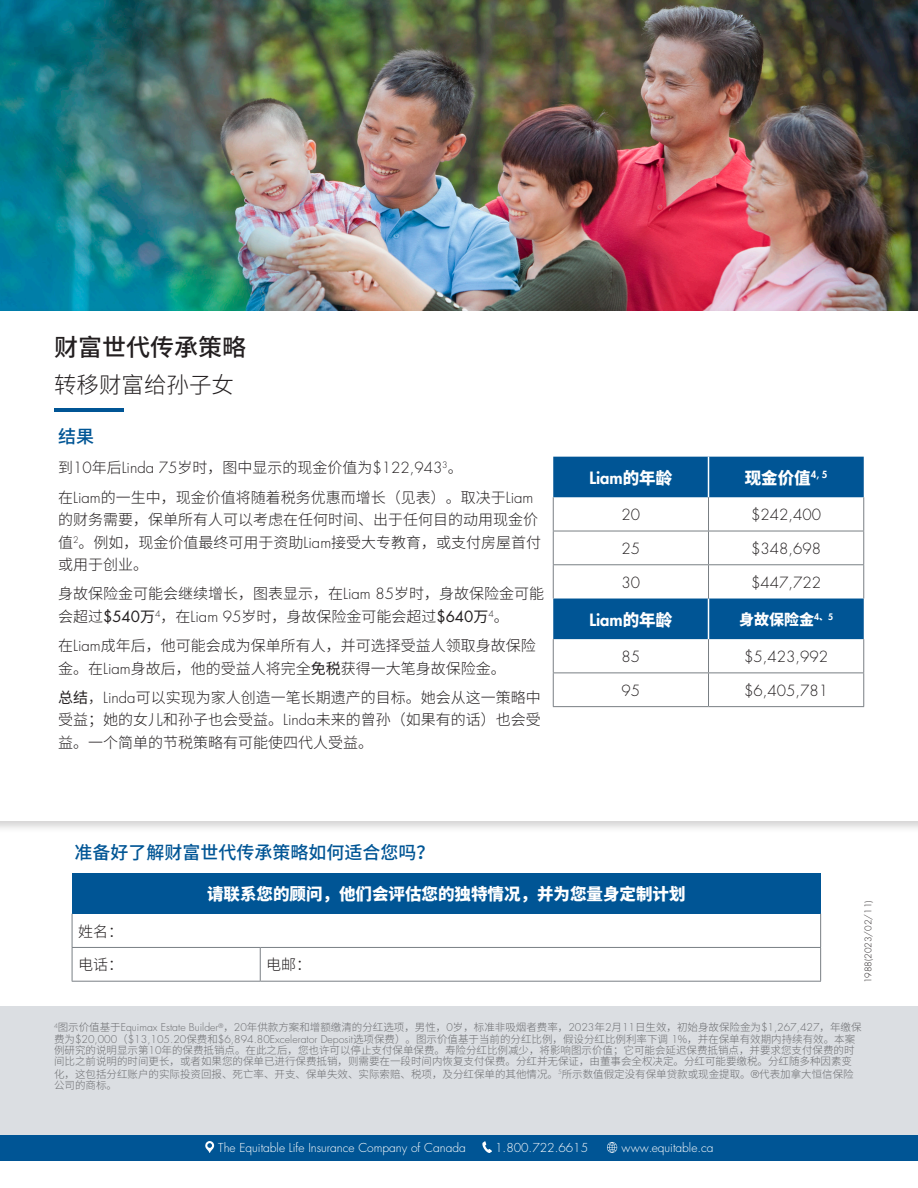
<style>
.page{position:relative;width:918px;height:1188px;background:#fff}
.page>*{position:absolute;margin:0;border:0;box-sizing:border-box;transform-origin:0 0}
.t1{font:500 24px "Noto Sans CJ Ksc";color:#231f20}
.t2{font:300 22.5px "Noto Sans CJ Ksc";color:#231f20}
.t3{font:500 18px "Noto Sans CJ Ksc";color:#005595}
.t4{font:900 16.5px "Noto Sans CJ Ksc";color:#fff}
.t5{font:800 16.5px "Futura Std";color:#fff}
.t6{font:300 15px/22.5px "Noto Sans CJ Ksc";color:#231f20}
.t7{font:300 15px "Futura Std";color:#231f20}
.t8{font:900 15px "Noto Sans CJ Ksc";color:#fff}
.t9{font:300 12px "Futura Std";color:#fff}
.t10{font:300 10.5px/11.2px "Noto Sans CJ Ksc";color:#6c6d70}
.t11{font:300 9px "Futura Std";color:#231f20}
.s1{font-family:"Futura Std"}
.s2{font-family:"Futura Std";font-weight:400}
.s3{font-weight:400}
.s4{font-family:"Noto Sans CJ Ksc";font-weight:900}
</style>
<div class="page">
<img style="left:0;top:0;width:918px;height:307px">
<div style="left:0;top:307px;width:918px;height:526px;background:#231f20;opacity:.2"></div>
<div style="left:0;top:311px;width:918px;height:510px;background:#fff"></div>
<div style="left:72px;top:873px;width:749px;height:41px;background:#005595"></div>
<hr style="left:72px;top:914px;width:1px;height:33px;background:#797f84">
<hr style="left:820px;top:914px;width:1px;height:33px;background:#797f84">
<hr style="left:72px;top:947px;width:188px;height:1px;background:#797f84">
<hr style="left:72px;top:948px;width:1px;height:33px;background:#797f84">
<hr style="left:260px;top:947px;width:561px;height:1px;background:#797f84">
<hr style="left:260px;top:948px;width:1px;height:33px;background:#797f84">
<hr style="left:820px;top:948px;width:1px;height:33px;background:#797f84">
<hr style="left:72px;top:981px;width:188px;height:1px;background:#797f84">
<hr style="left:260px;top:981px;width:561px;height:1px;background:#797f84">
<div style="left:553px;top:457px;width:311px;height:40px;background:#005595"></div>
<svg style="left:554px;top:565px;width:309px;height:108px"></svg>
<div style="left:553px;top:599px;width:311px;height:40px;background:#005595"></div>
<hr style="left:708px;top:599px;width:1px;height:40px;background:#fff">
<hr style="left:708px;top:457px;width:1px;height:40px;background:#fff">
<hr style="left:553px;top:497px;width:1px;height:34px;background:#797f84">
<hr style="left:708px;top:497px;width:1px;height:34px;background:#797f84">
<hr style="left:863px;top:497px;width:1px;height:34px;background:#797f84">
<hr style="left:553px;top:531px;width:156px;height:1px;background:#797f84">
<hr style="left:553px;top:531px;width:1px;height:33px;background:#797f84">
<hr style="left:709px;top:531px;width:155px;height:1px;background:#797f84">
<hr style="left:708px;top:531px;width:1px;height:33px;background:#797f84">
<hr style="left:863px;top:531px;width:1px;height:33px;background:#797f84">
<hr style="left:553px;top:564px;width:156px;height:1px;background:#797f84">
<hr style="left:553px;top:565px;width:1px;height:34px;background:#797f84">
<hr style="left:709px;top:564px;width:155px;height:1px;background:#797f84">
<hr style="left:708px;top:565px;width:1px;height:34px;background:#797f84">
<hr style="left:863px;top:565px;width:1px;height:34px;background:#797f84">
<hr style="left:553px;top:639px;width:1px;height:34px;background:#797f84">
<hr style="left:708px;top:639px;width:1px;height:34px;background:#797f84">
<hr style="left:863px;top:639px;width:1px;height:34px;background:#797f84">
<hr style="left:553px;top:673px;width:156px;height:1px;background:#797f84">
<hr style="left:553px;top:673px;width:1px;height:33px;background:#797f84">
<hr style="left:709px;top:673px;width:155px;height:1px;background:#797f84">
<hr style="left:708px;top:673px;width:1px;height:33px;background:#797f84">
<hr style="left:863px;top:673px;width:1px;height:33px;background:#797f84">
<hr style="left:553px;top:706px;width:156px;height:1px;background:#797f84">
<hr style="left:709px;top:706px;width:155px;height:1px;background:#797f84">
<div style="left:0;top:1135px;width:918px;height:26px;background:#005595"></div>
<svg style="left:482px;top:1141px;width:10px;height:12px"></svg>
<svg style="left:205px;top:1141px;width:9px;height:12px"></svg>
<svg style="left:607px;top:1142px;width:10px;height:11px"></svg>
<hr style="left:54px;top:408px;width:69px;height:3px;background:#005595">
<div style="left:0;top:1007px;width:918px;height:128px;background:#dbdee2"></div>
<h1 class="t1" style="left:54px;top:334px;width:193px">财富世代传承策略</h1>
<h2 class="t2" style="left:54px;top:372px;width:181px">转移财富给孙子女</h2>
<h3 class="t3" style="left:58px;top:427px;width:37px">结果</h3>
<h3 class="t6" style="left:58px;top:454px;width:477px;line-height:29.2px">到<span class="s1">10</span>年后<span class="s1">Linda 75</span>岁时，图中显示的现金价值为<span class="s1">$122,943</span><sup>3</sup>。<br>在<span class="s1">Liam</span>的一生中，现金价值将随着税务优惠而增长（见表）。取决于<span class="s1">Liam</span></h3>
<h3 class="t6" style="left:58px;top:509px;width:485px">的财务需要，保单所有人可以考虑在任何时间、出于任何目的动用现金价值<sup>2</sup>。例如，现金价值最终可用于资助<span class="s1">Liam</span>接受大专教育，或支付房屋首付或用于创业。</h3>
<h3 class="t6" style="left:58px;top:583px;width:487px">身故保险金可能会继续增长，图表显示，在<span class="s1">Liam 85</span>岁时，身故保险金可能会超过<span class="s2">$540</span><span class="s3">万</span><sup>4</sup>，在<span class="s1">Liam 95</span>岁时，身故保险金可能会超过<span class="s2">$640</span><span class="s3">万</span><sup>4</sup>。</h3>
<h3 class="t6" style="left:58px;top:635px;width:479px">在<span class="s1">Liam</span>成年后，他可能会成为保单所有人，并可选择受益人领取身故保险金。在<span class="s1">Liam</span>身故后，他的受益人将完全<span class="s3">免税</span>获得一大笔身故保险金。</h3>
<h3 class="t6" style="left:58px;top:686px;width:484px;text-align:justify"><span class="s3">总结</span>，<span class="s1">Linda</span>可以实现为家人创造一笔长期遗产的目标。她会从这一策略中受益；她的女儿和孙子也会受益。<span class="s1">Linda</span>未来的曾孙（如果有的话）也会受益。一个简单的节税策略有可能使四代人受益。</h3>
<h3 class="t5" style="left:589px;top:467px;width:84px">Liam<span class="s4">的年龄</span></h3>
<h3 class="t4" style="left:745px;top:468px;width:84px">现金价值<sup>4,</sup> <sup>5</sup></h3>
<h3 class="t7" style="left:622px;top:506px;width:20px">20</h3>
<h3 class="t7" style="left:751px;top:506px;width:71px">$242,400</h3>
<h3 class="t7" style="left:622px;top:540px;width:20px">25</h3>
<h3 class="t7" style="left:751px;top:540px;width:71px">$348,698</h3>
<h3 class="t7" style="left:622px;top:573px;width:20px">30</h3>
<h3 class="t7" style="left:751px;top:573px;width:71px">$447,722</h3>
<h3 class="t5" style="left:589px;top:609px;width:84px">Liam<span class="s4">的年龄</span></h3>
<h3 class="t8" style="left:739px;top:611px;width:95px">身故保险金<sup>4</sup><sup>、</sup><sup>5</sup></h3>
<h3 class="t7" style="left:622px;top:648px;width:20px">85</h3>
<h3 class="t7" style="left:744px;top:648px;width:85px">$5,423,992</h3>
<h3 class="t7" style="left:622px;top:681px;width:20px">95</h3>
<h3 class="t7" style="left:744px;top:681px;width:85px">$6,405,781</h3>
<h3 class="t3" style="left:74px;top:842px;width:361px">准备好了解财富世代传承策略如何适合您吗？</h3>
<h3 class="t4" style="left:207px;top:884px;width:480px">请联系您的顾问，他们会评估您的独特情况，并为您量身定制计划</h3>
<h3 class="t6" style="left:78px;top:920px;width:47px">姓名：</h3>
<h3 class="t6" style="left:78px;top:954px;width:47px">电话：</h3>
<h3 class="t6" style="left:266px;top:954px;width:46px">电邮：</h3>
<p class="t11" style="left:863px;top:983px;width:84px;rotate:-90deg">1988(2023/02/11)</p>
<p class="t10" style="left:54px;top:1022px;width:809px"><sup>4</sup>图示价值基于<span class="s1">Equimax Estate Builder</span><sup>®</sup>，<span class="s1">20</span>年供款方案和增额缴清的分红选项，男性，<span class="s1">0</span>岁，标准非吸烟者费率，<span class="s1">2023</span>年<span class="s1">2</span>月<span class="s1">11</span>日生效，初始身故保险金为<span class="s1">$1,267,427</span>，年缴保费为<span class="s1">$20,000</span>（<span class="s1">$13,105.20</span>保费和<span class="s1">$6,894.80Excelerator Deposit</span>选项保费）。图示价值基于当前的分红比例，假设分红比例利率下调 <span class="s1">1</span>%，并在保单有效期内持续有效。本案例研究的说明显示第<span class="s1">10</span>年的保费抵销点。在此之后，您也许可以停止支付保单保费。寿险分红比例减少，将影响图示价值；它可能会延迟保费抵销点，并要求您支付保费的时间比之前说明的时间更长，或者如果您的保单已进行保费抵销，则需要在一段时间内恢复支付保费。分红并无保证，由董事会全权决定。分红可能要缴税。分红随多种因素变</p>
<p class="t10" style="left:54px;top:1068px;width:801px">化，这包括分红账户的实际投资回报、死亡率、开支、保单失效、实际索赔、税项，及分红保单的其他情况。<sup>5</sup>所示数值假定没有保单贷款或现金提取。<span class="s1">®</span>代表加拿大恒信保险公司的商标。</p>
<p class="t9" style="left:218px;top:1140px;width:249px">The Equitable Life Insurance Company of Canada</p>
<p class="t9" style="left:495px;top:1140px;width:94px">1.800.722.6615</p>
<p class="t9" style="left:622px;top:1140px;width:94px">www.equitable.ca</p>
</div>
